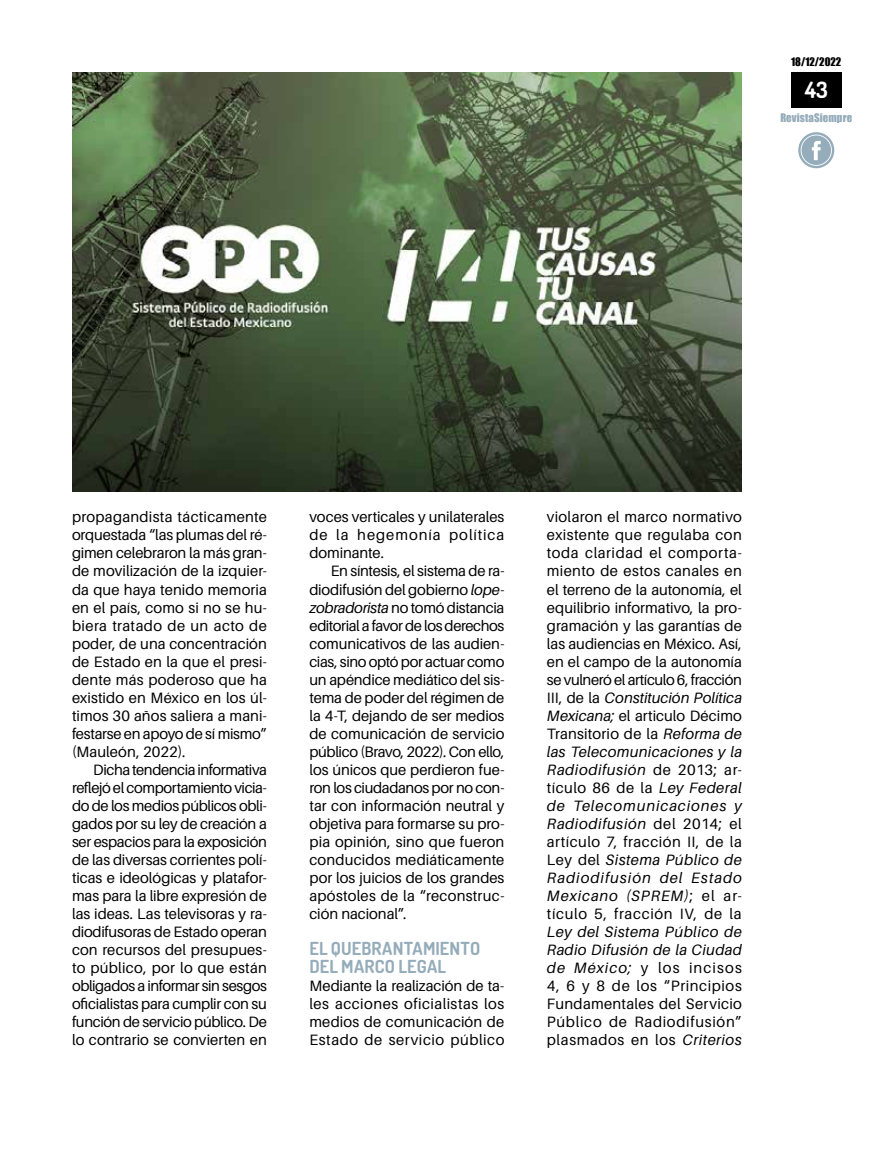
<style>
.page{position:relative;width:893px;height:1149px;background:#fff}
.page>*{position:absolute;margin:0;border:0;box-sizing:border-box;transform-origin:0 0}
.t1{font:700 22.5px "Dosis";color:#fff}
.t2{font:700 18px/18px "Dosis";letter-spacing:.015em;color:#95acba}
.t3{font:15px/18px "Aileron";letter-spacing:.015em;color:#000;text-align:justify}
.t4{font:10.8px "Impact";letter-spacing:.01em;color:#95acba}
.t5{font:10.8px "Impact";color:#000}
.s1{font-style:italic}
</style>
<div class="page">
<div style="left:791px;top:72px;width:51px;height:36px;background:#000"></div>
<svg style="left:798px;top:132px;width:36px;height:36px"></svg>
<img style="left:72px;top:72px;width:670px;height:419px">
<p class="t5" style="left:791px;top:54px;width:52px">18/12/2022</p>
<h1 class="t1" style="left:805px;top:76px;width:25px">43</h1>
<p class="t4" style="left:780px;top:109px;width:73px">RevistaSiempre</p>
<p class="t3" style="left:72px;top:508px;width:196px">propagandista tácticamente orquestada “las plumas del ré&shy;gimen celebraron la más gran&shy;de movilización de la izquier&shy;da que haya tenido memoria en el país, como si no se hu&shy;biera tratado de un acto de poder, de una concentración de Estado en la que el presi&shy;dente más poderoso que ha existido en México en los úl&shy;timos 30 años saliera a mani&shy;festarse en apoyo de sí mismo” (Mauleón, 2022).</p>
<p class="t3" style="left:72px;top:760px;width:196px;text-indent:21px">Dicha tendencia informativa reflejó el comportamiento vicia&shy;do de los medios públicos obli&shy;gados por su ley de creación a ser espacios para la exposición de las diversas corrientes polí&shy;ticas e ideológicas y platafor&shy;mas para la libre expresión de las ideas. Las televisoras y ra&shy;diodifusoras de Estado operan con recursos del presupues&shy;to público, por lo que están obligados a informar sin sesgos oficialistas para cumplir con su función de servicio público. De lo contrario se convierten en</p>
<p class="t3" style="left:309px;top:508px;width:196px">voces verticales y unilaterales de la hegemonía política dominante.</p>
<p class="t3" style="left:309px;top:562px;width:197px;text-indent:21px">En síntesis, el sistema de ra&shy;diodifusión del gobierno <span class="s1">lope&shy;zobradorista</span> no tomó distancia editorial a favor de los derechos comunicativos de las audien&shy;cias, sino optó por actuar como un apéndice mediático del sis&shy;tema de poder del régimen de la 4-T, dejando de ser medios de comunicación de servicio público (Bravo, 2022). Con ello, los únicos que perdieron fue&shy;ron los ciudadanos por no con&shy;tar con información neutral y objetiva para formarse su pro&shy;pia opinión, sino que fueron conducidos mediáticamente por los juicios de los grandes apóstoles de la “reconstruc&shy;ción nacional”.</p>
<p class="t2" style="left:309px;top:938px;width:172px">EL QUEBRANTAMIENTO<br>DEL MARCO LEGAL</p>
<p class="t3" style="left:309px;top:976px;width:196px">Mediante la realización de ta&shy;les acciones oficialistas los medios de comunicación de Estado de servicio público</p>
<p class="t3" style="left:547px;top:508px;width:197px">violaron el marco normativo existente que regulaba con toda claridad el comporta&shy;miento de estos canales en el terreno de la autonomía, el equilibrio informativo, la pro&shy;gramación y las garantías de las audiencias en México. Así, en el campo de la autonomía se vulneró el artículo 6, fracción III, de la <span class="s1">Constitución Política Mexicana;</span> el articulo Décimo Transitorio de la <span class="s1">Reforma de las Telecomunicaciones y la Radiodifusión</span> de 2013; ar&shy;tículo 86 de la <span class="s1">Ley Federal de Telecomunicaciones y Radiodifusión</span> del 2014; el artículo 7, fracción II, de la Ley del <span class="s1">Sistema Público de Radiodifusión del Estado Mexicano (SPREM)</span>; el ar&shy;tículo 5, fracción IV, de la</p>
<p class="t3" style="left:547px;top:922px;width:196px"><span class="s1">Ley del Sistema Público de Radio Difusión de la Ciudad de México;</span> y los incisos 4, 6 y 8 de los “Principios Fundamentales del Servicio Público de Radiodifusión” plasmados en los <span class="s1">Criterios</span></p>
</div>
